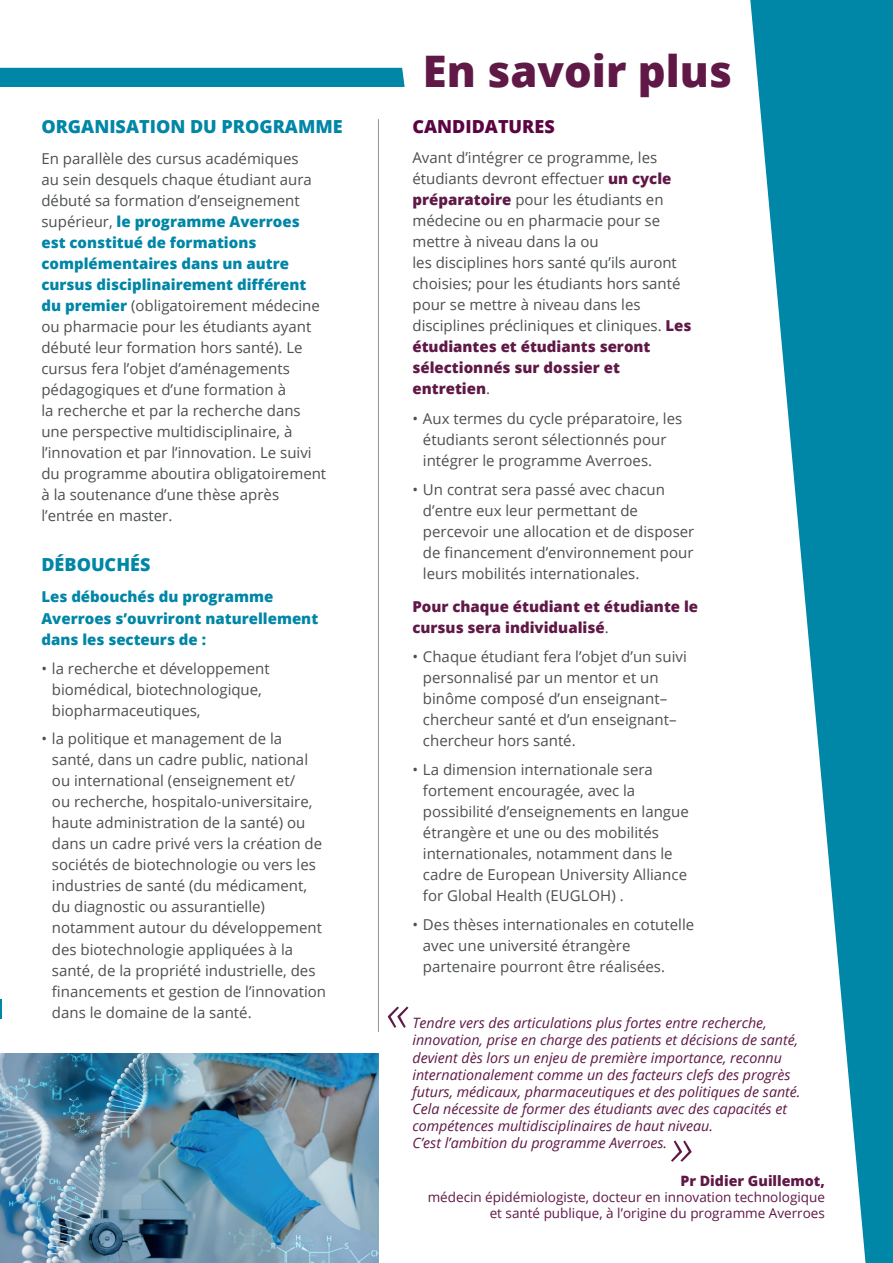
<style>
.page{position:relative;width:893px;height:1263px;background:#fff}
.page>*{position:absolute;margin:0;border:0;box-sizing:border-box;transform-origin:0 0}
.t1{font:italic 300 54px "Open Sans";color:#601846}
.t2{font:800 43.5px "Open Sans";color:#601846}
.t3{font:800 18px "Open Sans";color:#0086a6}
.t4{font:800 18px "Open Sans";color:#5c0341}
.t5{font:15px/21px "Open Sans";color:#4c4f50}
.t6{font:800 15px/21.8px "Open Sans";color:#0086a6}
.t7{font:800 15px/21px "Open Sans";color:#601846}
.t8{font:italic 14.25px/17.1px "Open Sans";color:#601846}
.t9{font:800 14.25px "Open Sans";color:#601846}
.t10{font:13.5px/16.2px "Open Sans";color:#601846;text-align:right}
.s1{font-weight:800;color:#0086a6}
.s2{font-weight:800;color:#601846}
.s3{font-weight:400;color:#4c4f50}
</style>
<div class="page">
<svg style="left:0;top:999px;width:1px;height:19px"></svg>
<div style="left:0;top:68px;width:405px;height:19px;background:#0086a6"></div>
<hr style="left:378px;top:119px;width:1px;height:913px;background:#929595">
<svg style="left:750px;top:0;width:143px;height:1263px;fill:#0086a6"></svg>
<img style="left:0;top:1053px;width:379px;height:210px">
<p class="t3" style="left:41px;top:113px;width:303px">ORGANISATION DU PROGRAMME</p>
<p class="t5" style="left:41px;top:147px;width:286px">En parallèle des cursus académiques<br>au sein desquels chaque étudiant aura débuté sa formation d’enseignement supérieur, <span class="s1">le programme Averroes est constitué de formations complémentaires dans un autre cursus disciplinairement différent du premier</span> (obligatoirement médecine ou pharmacie pour les étudiants ayant débuté leur formation hors santé). Le cursus fera l’objet d’aménagements pédagogiques et d’une formation à<br>la recherche et par la recherche dans une perspective multidisciplinaire, à l’innovation et par l’innovation. Le suivi du programme aboutira obligatoirement à la soutenance d’une thèse après l’entrée en master.</p>
<p class="t3" style="left:41px;top:551px;width:110px">DÉBOUCHÉS</p>
<p class="t6" style="left:41px;top:585px;width:278px">Les débouchés du programme<br>Averroes s’ouvriront naturellement dans les secteurs de :</p>
<p class="t5" style="left:52px;top:657px;width:219px;text-indent:-10px">• la recherche et développement biomédical, biotechnologique, biopharmaceutiques,</p>
<p class="t5" style="left:52px;top:728px;width:276px;text-indent:-10px">• la politique et management de la santé, dans un cadre public, national ou international (enseignement et/<br>ou recherche, hospitalo-universitaire, haute administration de la santé) ou dans un cadre privé vers la création de sociétés de biotechnologie ou vers les industries de santé (du médicament, du diagnostic ou assurantielle) notamment autour du développement des biotechnologie appliquées à la santé, de la propriété industrielle, des financements et gestion de l’innovation dans le domaine de la santé.</p>
<h2 class="t2" style="left:423px;top:38px;width:311px">En savoir plus</h2>
<p class="t4" style="left:412px;top:113px;width:144px">CANDIDATURES</p>
<p class="t5" style="left:412px;top:147px;width:281px">Avant d’intégrer ce programme, les étudiants devront effectuer <span class="s2">un cycle préparatoire</span> pour les étudiants en médecine ou en pharmacie pour se mettre à niveau dans la ou<br>les disciplines hors santé qu’ils auront choisies; pour les étudiants hors santé pour se mettre à niveau dans les disciplines précliniques et cliniques. <span class="s2">Les étudiantes et étudiants seront sélectionnés sur dossier et entretien</span>.</p>
<p class="t5" style="left:423px;top:407px;width:261px;text-indent:-10px">• Aux termes du cycle préparatoire, les étudiants seront sélectionnés pour intégrer le programme Averroes.</p>
<p class="t5" style="left:423px;top:478px;width:273px;text-indent:-10px">• Un contrat sera passé avec chacun d’entre eux leur permettant de percevoir une allocation et de disposer de financement d’environnement pour leurs mobilités internationales.</p>
<p class="t7" style="left:412px;top:595px;width:287px">Pour chaque étudiant et étudiante le cursus sera individualisé<span class="s3">.</span></p>
<p class="t5" style="left:423px;top:646px;width:265px;text-indent:-10px">• Chaque étudiant fera l’objet d’un suivi personnalisé par un mentor et un binôme composé d’un enseignant– chercheur santé et d’un enseignant– chercheur hors santé.</p>
<p class="t5" style="left:423px;top:759px;width:267px;text-indent:-10px">• La dimension internationale sera fortement encouragée, avec la possibilité d’enseignements en langue étrangère et une ou des mobilités internationales, notamment dans le cadre de European University Alliance for Global Health (EUGLOH) .</p>
<p class="t5" style="left:423px;top:914px;width:273px;text-indent:-10px">• Des thèses internationales en cotutelle avec une université étrangère partenaire pourront être réalisées.</p>
<h1 class="t1" style="left:386px;top:974px;width:24px">«</h1>
<p class="t8" style="left:412px;top:1014px;width:390px">Tendre vers des articulations plus fortes entre recherche, innovation, prise en charge des patients et décisions de santé, devient dès lors un enjeu de première importance, reconnu internationalement comme un des facteurs clefs des progrès futurs, médicaux, pharmaceutiques et des politiques de santé.<br>Cela nécessite de former des étudiants avec des capacités et compétences multidisciplinaires de haut niveau.<br>C’est l’ambition du programme Averroes.</p>
<p class="t9" style="left:680px;top:1170px;width:146px">Pr Didier Guillemot,</p>
<p class="t10" style="left:428px;top:1189px;width:399px">médecin épidémiologiste, docteur en innovation technologique et santé publique, à l’origine du programme Averroes</p>
<h1 class="t1" style="left:670px;top:1108px;width:24px">»</h1>
</div>
